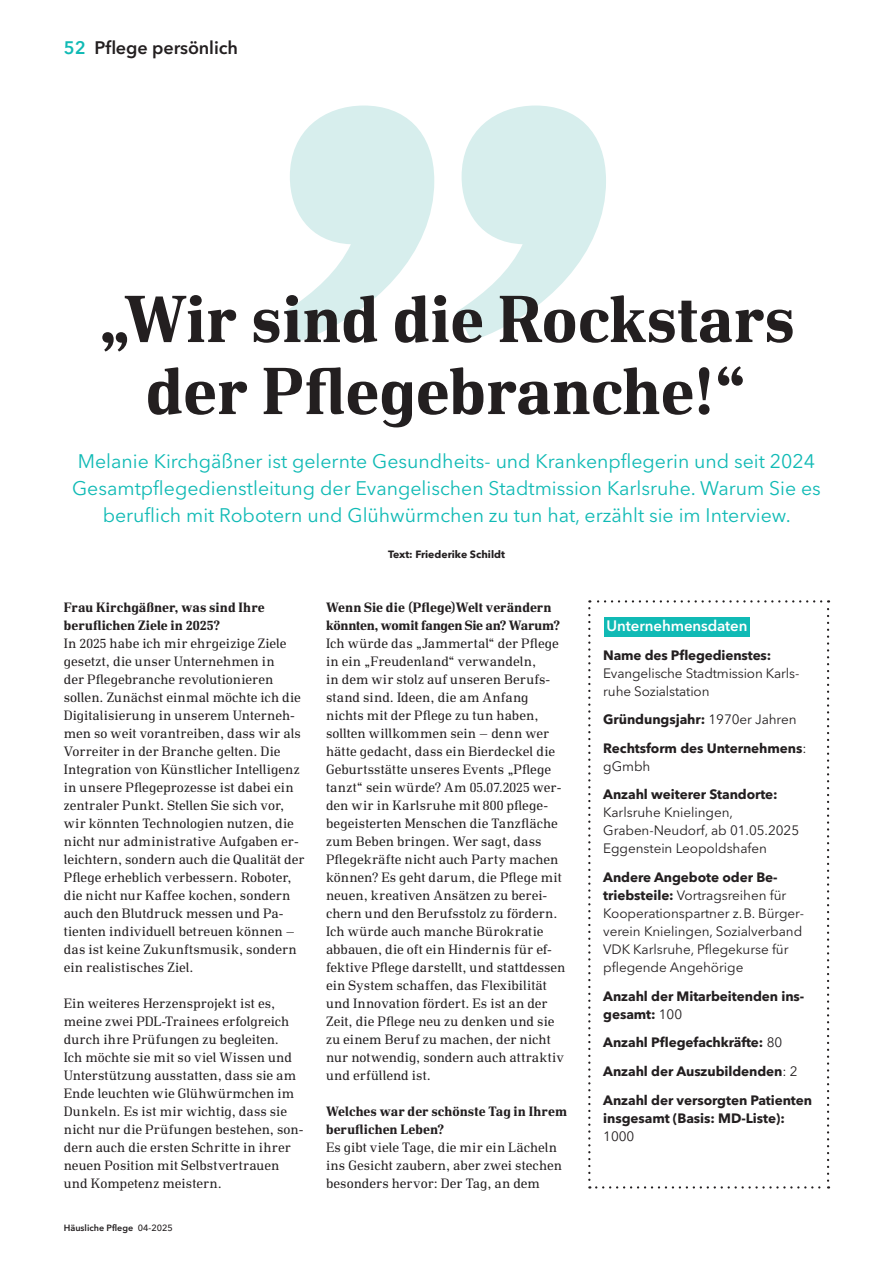
<style>
.page{position:relative;width:893px;height:1263px;background:#fff}
.page>*{position:absolute;margin:0;border:0;box-sizing:border-box;transform-origin:0 0}
.t1{font:700 66px/72px "DIN Neue Roman";color:#231f20;text-align:center}
.t2{font:19.5px/27px "Avenir Next LT Pro";color:#10bab5;text-align:center}
.t3{font:600 18px "Avenir Next LT Pro";letter-spacing:-.005em;color:#231f20}
.t4{font:600 15px "Avenir Next LT Pro";letter-spacing:-.005em;color:#fff}
.t5{font:13.5px/18px "DIN Neue Roman";letter-spacing:.005em;color:#231f20}
.t6{font:13.5px/18px "Avenir Next LT Pro";letter-spacing:-.005em;color:#231f20}
.t7{font:700 13.5px/28.7px "Avenir Next LT Pro";letter-spacing:-.005em;color:#231f20}
.t8{font:700 13.5px/18px "DIN Neue Roman";letter-spacing:.005em;color:#231f20}
.t9{font:700 10.5px "Avenir Next LT Pro";color:#231f20}
.t10{font:600 9px "Avenir Next LT Pro";color:#231f20}
.s1{color:#10bab5}
.s2{font-weight:500}
.s3{font-weight:400}
.s4{font-weight:700}
</style>
<div class="page">
<svg style="left:285px;top:106px;width:321px;height:235px;fill:#d7eeed"></svg>
<svg style="left:588px;top:600px;width:241px;height:588px"></svg>
<h3 class="t3" style="left:64px;top:37px;width:176px"><span class="s1">52</span> Pflege persönlich</h3>
<h1 class="t1" style="left:98px;top:276px;width:699px">„Wir sind die Rockstars der Pflegebranche!“</h1>
<p class="t2" style="left:72px;top:448px;width:750px">Melanie Kirchgäßner ist gelernte Gesundheits- und Krankenpflegerin und seit 2024<br>Gesamtpflegedienstleitung der Evangelischen Stadtmission Karlsruhe. Warum Sie es beruflich mit Robotern und Glühwürmchen zu tun hat, erzählt sie im Interview.</p>
<p class="t9" style="left:388px;top:548px;width:118px">Text: Friederike Schildt</p>
<p class="t8" style="left:64px;top:597px;width:203px">Frau Kirchgäßner, was sind Ihre beruflichen Ziele in 2025?</p>
<p class="t5" style="left:64px;top:633px;width:242px">In 2025 habe ich mir ehrgeizige Ziele gesetzt, die unser Unternehmen in<br>der Pflegebranche revolutionieren sollen. Zunächst einmal möchte ich die Digitalisierung in unserem Unterneh&shy;men so weit vorantreiben, dass wir als Vorreiter in der Branche gelten. Die Integration von Künstlicher Intelligenz in unsere Pflegeprozesse ist dabei ein zentraler Punkt. Stellen Sie sich vor, wir könnten Technologien nutzen, die nicht nur administrative Aufgaben er&shy;leichtern, sondern auch die Qualität der Pflege erheblich verbessern. Roboter, die nicht nur Kaffee kochen, sondern auch den Blutdruck messen und Pa&shy;tienten individuell betreuen können – das ist keine Zukunftsmusik, sondern ein realistisches Ziel.</p>
<p class="t5" style="left:64px;top:993px;width:241px">Ein weiteres Herzensprojekt ist es, meine zwei PDL-Trainees erfolgreich durch ihre Prüfungen zu begleiten.<br>Ich möchte sie mit so viel Wissen und Unterstützung ausstatten, dass sie am Ende leuchten wie Glühwürmchen im Dunkeln. Es ist mir wichtig, dass sie nicht nur die Prüfungen bestehen, son&shy;dern auch die ersten Schritte in ihrer neuen Position mit Selbstvertrauen und Kompetenz meistern.</p>
<p class="t10" style="left:64px;top:1222px;width:111px">Häusliche Pflege <span class="s2">04-2025</span></p>
<p class="t8" style="left:326px;top:597px;width:236px">Wenn Sie die (Pflege)Welt verändern könnten, womit fangen Sie an? Warum?</p>
<p class="t5" style="left:326px;top:633px;width:241px">Ich würde das „Jammertal“ der Pflege in ein „Freudenland“ verwandeln,<br>in dem wir stolz auf unseren Berufs&shy;stand sind. Ideen, die am Anfang nichts mit der Pflege zu tun haben, sollten willkommen sein – denn wer hätte gedacht, dass ein Bierdeckel die Geburtsstätte unseres Events „Pflege tanzt“ sein würde? Am 05.07.2025 wer&shy;den wir in Karlsruhe mit 800 pflege&shy;begeisterten Menschen die Tanzfläche zum Beben bringen. Wer sagt, dass Pflegekräfte nicht auch Party machen können? Es geht darum, die Pflege mit neuen, kreativen Ansätzen zu berei&shy;chern und den Berufsstolz zu fördern.<br>Ich würde auch manche Bürokratie abbauen, die oft ein Hindernis für ef&shy;fektive Pflege darstellt, und stattdessen ein System schaffen, das Flexibilität und Innovation fördert. Es ist an der Zeit, die Pflege neu zu denken und sie zu einem Beruf zu machen, der nicht nur notwendig, sondern auch attraktiv und erfüllend ist.</p>
<p class="t8" style="left:326px;top:1101px;width:242px">Welches war der schönste Tag in Ihrem beruflichen Leben?</p>
<p class="t5" style="left:326px;top:1137px;width:237px">Es gibt viele Tage, die mir ein Lächeln ins Gesicht zaubern, aber zwei stechen besonders hervor: Der Tag, an dem</p>
<p class="t4" style="left:607px;top:617px;width:142px">Unternehmensdaten</p>
<p class="t7" style="left:603px;top:640px;width:170px">Name des Pflegedienstes:</p>
<p class="t6" style="left:603px;top:664px;width:198px">Evangelische Stadtmission Karls&shy;ruhe Sozialstation</p>
<p class="t7" style="left:603px;top:705px;width:205px">Gründungsjahr: <span class="s3">1970er Jahren<br></span>Rechtsform des Unternehmens<span class="s3">:</span></p>
<p class="t6" style="left:603px;top:757px;width:49px">gGmbh</p>
<p class="t7" style="left:603px;top:780px;width:176px">Anzahl weiterer Standorte:</p>
<p class="t6" style="left:603px;top:804px;width:197px">Karlsruhe Knielingen,<br>Graben-Neudorf, ab 01.05.2025<br>Eggenstein Leopoldshafen</p>
<p class="t6" style="left:603px;top:868px;width:202px"><span class="s4">Andere Angebote oder Be&shy;triebsteile:</span> Vortragsreihen für<br>Kooperationspartner z.B. Bürger&shy;verein Knielingen, Sozialverband<br>VDK Karlsruhe, Pflegekurse für pflegende Angehörige</p>
<p class="t7" style="left:603px;top:987px;width:203px;line-height:18px">Anzahl der Mitarbeitenden ins&shy;gesamt: <span class="s3">100</span></p>
<p class="t7" style="left:603px;top:1028px;width:210px">Anzahl Pflegefachkräfte: <span class="s3">80<br></span>Anzahl der Auszubildenden<span class="s3">: 2<br></span>Anzahl der versorgten Patienten</p>
<p class="t7" style="left:603px;top:1103px;width:183px">insgesamt (Basis: MD-Liste):</p>
<p class="t6" style="left:603px;top:1127px;width:33px">1000</p>
</div>
